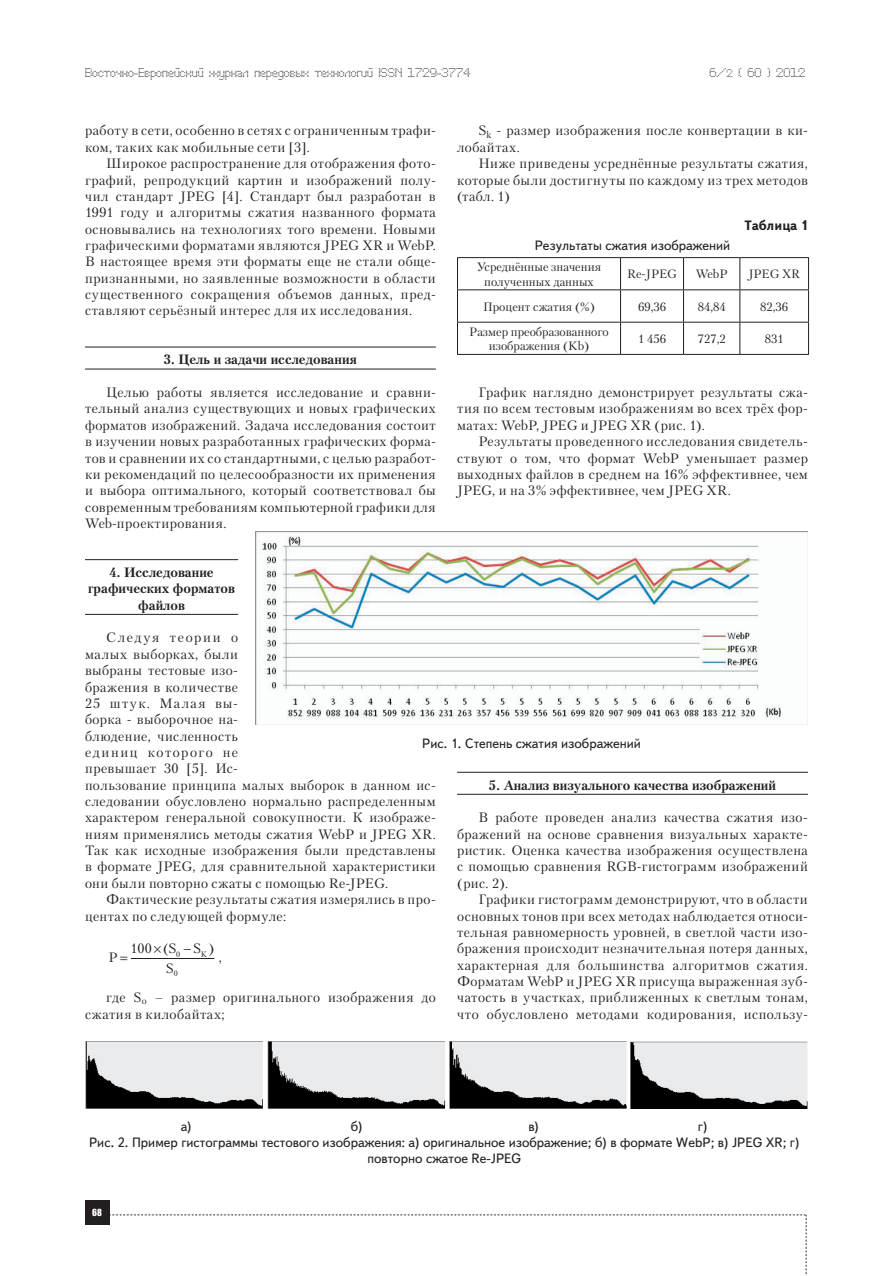
<style>
.page{position:relative;width:893px;height:1276px;background:#fff}
.page>*{position:absolute;margin:0;border:0;box-sizing:border-box;transform-origin:0 0}
.t1{font:13.5px/16.4px "Petersburg C";letter-spacing:.035em;color:#231f20;text-align:justify}
.t2{font:13.5px "Text Book C";color:#231f20}
.t3{font:700 13.5px/16.4px "Petersburg C";color:#231f20;text-align:center}
.t4{font:700 13.5px "Text Book C";color:#231f20}
.t5{font:12px/14.4px "Petersburg C";color:#231f20;text-align:center}
.t6{font:12px "Perfo";letter-spacing:.015em;color:#231f20}
.t7{font:9px "Impact";color:#fff}
.t8{font:7.8px "Petersburg C";color:#231f20}
.s1{font-size:10.5px}
</style>
<div class="page">
<div style="left:85px;top:1200px;width:24px;height:25px;background:#231f20"></div>
<svg style="left:109px;top:1214px;width:698px;height:62px"></svg>
<hr style="left:85px;top:347px;width:351px;height:1px;background:#231f20">
<hr style="left:85px;top:369px;width:351px;height:1px;background:#231f20">
<hr style="left:85px;top:559px;width:153px;height:1px;background:#231f20">
<hr style="left:85px;top:614px;width:153px;height:1px;background:#231f20">
<hr style="left:131px;top:958px;width:83px;height:1px;background:#231f20">
<hr style="left:457px;top:772px;width:351px;height:1px;background:#231f20">
<hr style="left:457px;top:794px;width:351px;height:1px;background:#231f20">
<hr style="left:457px;top:257px;width:164px;height:1px;background:#231f20">
<hr style="left:457px;top:258px;width:1px;height:31px;background:#231f20">
<hr style="left:621px;top:257px;width:62px;height:1px;background:#231f20">
<hr style="left:620px;top:258px;width:1px;height:31px;background:#231f20">
<hr style="left:683px;top:257px;width:57px;height:1px;background:#231f20">
<hr style="left:683px;top:258px;width:1px;height:31px;background:#231f20">
<hr style="left:740px;top:257px;width:69px;height:1px;background:#231f20">
<hr style="left:739px;top:258px;width:1px;height:31px;background:#231f20">
<hr style="left:808px;top:258px;width:1px;height:31px;background:#231f20">
<hr style="left:457px;top:289px;width:164px;height:1px;background:#231f20">
<hr style="left:457px;top:290px;width:1px;height:32px;background:#231f20">
<hr style="left:621px;top:289px;width:62px;height:1px;background:#231f20">
<hr style="left:620px;top:290px;width:1px;height:32px;background:#231f20">
<hr style="left:683px;top:289px;width:57px;height:1px;background:#231f20">
<hr style="left:683px;top:290px;width:1px;height:32px;background:#231f20">
<hr style="left:740px;top:289px;width:69px;height:1px;background:#231f20">
<hr style="left:739px;top:290px;width:1px;height:32px;background:#231f20">
<hr style="left:808px;top:290px;width:1px;height:32px;background:#231f20">
<hr style="left:457px;top:322px;width:164px;height:1px;background:#231f20">
<hr style="left:457px;top:322px;width:1px;height:32px;background:#231f20">
<hr style="left:621px;top:322px;width:62px;height:1px;background:#231f20">
<hr style="left:620px;top:322px;width:1px;height:32px;background:#231f20">
<hr style="left:683px;top:322px;width:57px;height:1px;background:#231f20">
<hr style="left:683px;top:322px;width:1px;height:32px;background:#231f20">
<hr style="left:740px;top:322px;width:69px;height:1px;background:#231f20">
<hr style="left:739px;top:322px;width:1px;height:32px;background:#231f20">
<hr style="left:808px;top:322px;width:1px;height:32px;background:#231f20">
<hr style="left:457px;top:354px;width:164px;height:1px;background:#231f20">
<hr style="left:621px;top:354px;width:62px;height:1px;background:#231f20">
<hr style="left:683px;top:354px;width:57px;height:1px;background:#231f20">
<hr style="left:740px;top:354px;width:69px;height:1px;background:#231f20">
<img style="left:256px;top:532px;width:552px;height:193px">
<img style="left:85px;top:1041px;width:723px;height:67px">
<p class="t6" style="left:85px;top:65px;width:387px">Восточно-Европейский журнал передовых технологий ISSN 1729-3774</p>
<p class="t6" style="left:709px;top:65px;width:97px">6/<span class="s1">2</span> ( 60 ) 2012</p>
<p class="t1" style="left:85px;top:122px;width:352px">работу в сети, особенно в сетях с ограниченным трафи&shy;ком, таких как мобильные сети [3].</p>
<p class="t1" style="left:85px;top:155px;width:352px;text-indent:21px">Широкое распространение для отображения фото&shy;графий, репродукций картин и изображений полу&shy;чил стандарт JPEG [4]. Стандарт был разработан в 1991 году и алгоритмы сжатия названного формата основывались на технологиях того времени. Новыми графическими форматами являются JPEG XR и WebP.<br>В настоящее время эти форматы еще не стали обще&shy;признанными, но заявленные возможности в области существенного сокращения объемов данных, пред&shy;ставляют серьёзный интерес для их исследования.</p>
<p class="t3" style="left:164px;top:351px;width:195px">3. Цель и задачи исследования</p>
<p class="t1" style="left:85px;top:384px;width:352px;text-indent:21px">Целью работы является исследование и сравни&shy;тельный анализ существующих и новых графических форматов изображений. Задача исследования состоит в изучении новых разработанных графических форма&shy;тов и сравнении их со стандартными, с целью разработ&shy;ки рекомендаций по целесообразности их применения и выбора оптимального, который соответствовал бы современным требованиям компьютерной графики для Web-проектирования.</p>
<p class="t3" style="left:88px;top:564px;width:148px">4. Исследование графических форматов файлов</p>
<p class="t1" style="left:85px;top:629px;width:352px;text-align:left;text-indent:21px">Следуя теории о<br>малых выборках, были<br>выбраны тестовые изо-<br>бражения в количестве<br>25 штук. Малая вы-<br>борка - выборочное на-<br>блюдение, численность<br>единиц которого не<br>превышает 30 [5]. Ис-<br>пользование принципа малых выборок в данном ис&shy;следовании обусловлено нормально распределенным характером генеральной совокупности. К изображе&shy;ниям применялись методы сжатия WebP и JPEG XR.<br>Так как исходные изображения были представлены в формате JPEG, для сравнительной характеристики они были повторно сжаты с помощью Re-JPEG.</p>
<p class="t1" style="left:85px;top:891px;width:352px;text-indent:21px">Фактические результаты сжатия измерялись в про&shy;центах по следующей формуле:</p>
<p class="t1" style="left:108px;top:949px;width:11px">P</p>
<p class="t1" style="left:163px;top:938px;width:39px;line-height:19.4px">(S S<br>S</p>
<p class="t8" style="left:201px;top:949px;width:8px">K</p>
<p class="t1" style="left:457px;top:122px;width:352px;text-indent:21px">S<sub>k</sub> - размер изображения после конвертации в ки&shy;лобайтах.</p>
<p class="t1" style="left:457px;top:155px;width:352px;text-indent:21px">Ниже приведены усреднённые результаты сжатия, которые были достигнуты по каждому из трех методов (табл. 1)</p>
<p class="t4" style="left:744px;top:217px;width:65px">Таблица 1</p>
<p class="t2" style="left:535px;top:238px;width:197px">Результаты сжатия изображений</p>
<p class="t5" style="left:477px;top:260px;width:126px">Усреднённые значения полученных данных</p>
<p class="t5" style="left:627px;top:267px;width:51px">Re-JPEG</p>
<p class="t5" style="left:696px;top:267px;width:33px">WebP</p>
<p class="t5" style="left:748px;top:267px;width:53px">JPEG XR</p>
<p class="t5" style="left:483px;top:299px;width:113px">Процент сжатия (%)</p>
<p class="t5" style="left:638px;top:299px;width:29px">69,36</p>
<p class="t5" style="left:698px;top:299px;width:29px">84,84</p>
<p class="t5" style="left:760px;top:299px;width:29px">82,36</p>
<p class="t5" style="left:469px;top:324px;width:141px">Размер преобразованного изображения (Kb)</p>
<p class="t5" style="left:638px;top:331px;width:30px">1 456</p>
<p class="t5" style="left:698px;top:331px;width:29px">727,2</p>
<p class="t5" style="left:765px;top:331px;width:20px">831</p>
<p class="t1" style="left:457px;top:384px;width:352px;text-indent:21px">График наглядно демонстрирует результаты сжа&shy;тия по всем тестовым изображениям во всех трёх фор&shy;матах: WebP, JPEG и JPEG XR (рис. 1).</p>
<p class="t1" style="left:457px;top:433px;width:352px;text-indent:21px">Результаты проведенного исследования свидетель&shy;ствуют о том, что формат WebP уменьшает размер выходных файлов в среднем на 16% эффективнее, чем JPEG, и на 3% эффективнее, чем JPEG XR.</p>
<p class="t2" style="left:422px;top:736px;width:220px">Рис. 1. Степень сжатия изображений</p>
<p class="t3" style="left:489px;top:776px;width:289px">5. Анализ визуального качества изображений</p>
<p class="t1" style="left:457px;top:809px;width:352px;text-indent:21px">В работе проведен анализ качества сжатия изо&shy;бражений на основе сравнения визуальных характе&shy;ристик. Оценка качества изображения осуществлена с помощью сравнения RGB-гистограмм изображений (рис. 2).</p>
<p class="t1" style="left:457px;top:891px;width:352px;text-indent:21px">Графики гистограмм демонстрируют, что в области основных тонов при всех методах наблюдается относи&shy;тельная равномерность уровней, в светлой части изо&shy;бражения происходит незначительная потеря данных, характерная для большинства алгоритмов сжатия.<br>Форматам WebP и JPEG XR присуща выраженная зуб&shy;чатость в участках, приближенных к светлым тонам, что обусловлено методами кодирования, использу-</p>
<p class="t1" style="left:130px;top:940px;width:23px">100</p>
<p class="t8" style="left:176px;top:949px;width:17px">−0</p>
<p class="t8" style="left:174px;top:968px;width:6px">0</p>
<p class="t1" style="left:208px;top:940px;width:7px">)</p>
<p class="t1" style="left:219px;top:949px;width:5px">,</p>
<p class="t1" style="left:85px;top:989px;width:352px;text-indent:21px">где S<sub>o</sub> – размер оригинального изображения до сжатия в килобайтах;</p>
<p class="t2" style="left:181px;top:1118px;width:13px">а)</p>
<p class="t2" style="left:351px;top:1118px;width:13px">б)</p>
<p class="t2" style="left:528px;top:1118px;width:12px">в)</p>
<p class="t2" style="left:698px;top:1118px;width:11px">г)</p>
<p class="t2" style="left:89px;top:1135px;width:712px">Рис. 2. Пример гистограммы тестового изображения: а) оригинальное изображение; б) в формате WebP; в) JPEG XR; г)</p>
<p class="t2" style="left:367px;top:1151px;width:155px">повторно сжатое Re-JPEG</p>
<p class="t7" style="left:92px;top:1205px;width:11px">68</p>
</div>
